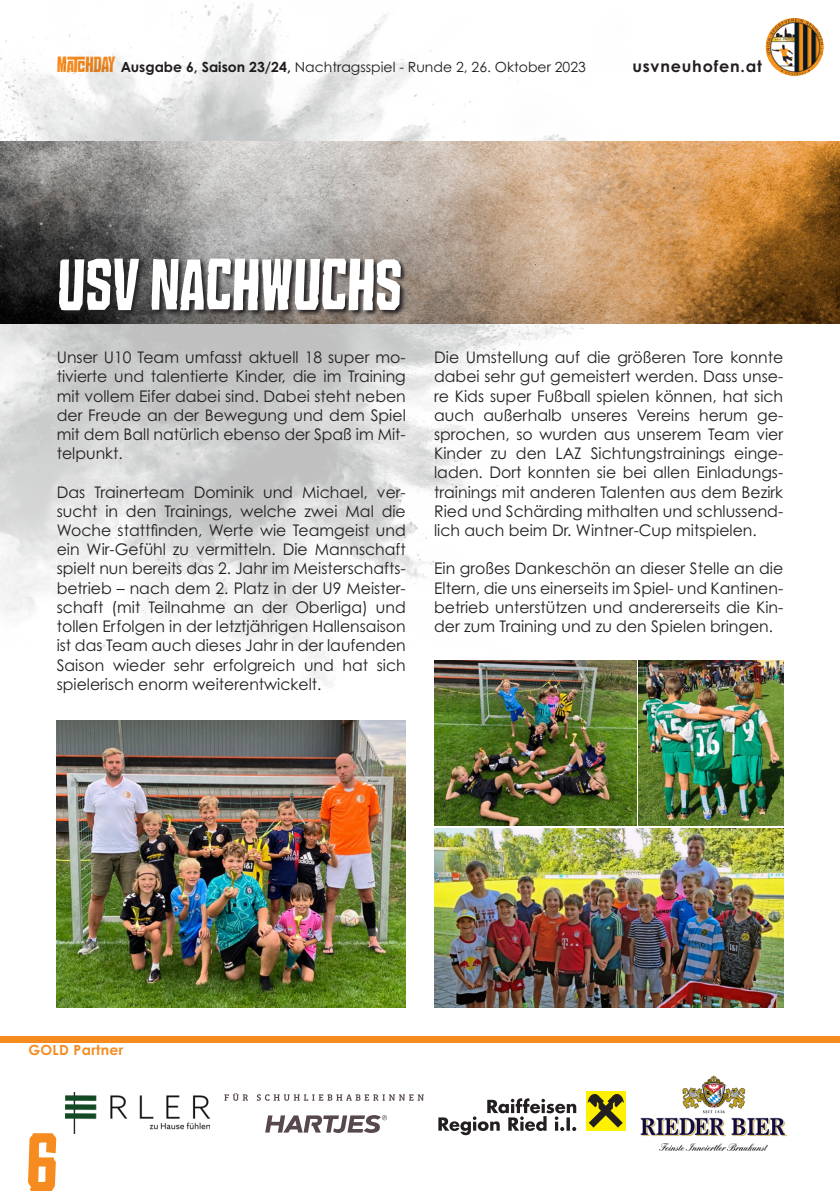
<style>
.page{position:relative;width:840px;height:1191px;background:#fff}
.page>*{position:absolute;margin:0;border:0;box-sizing:border-box;transform-origin:0 0}
.t1{font:92px "Croteau";color:#f68b1f}
.t2{font:80px "Croteau";color:#fff}
.t3{font:24px "Croteau";letter-spacing:-.01em;color:#f68b1f}
.t4{font:16px/19.2px "Century Gothic Pro";color:#231f20;text-align:justify}
.t5{font:700 16px "Century Gothic Pro";letter-spacing:.05em;color:#231f20}
.t6{font:14px "Century Gothic Pro";color:#231f20}
.t7{font:700 14px "Century Gothic Pro";letter-spacing:.025em;color:#f68b1f}
.s1{font-weight:700}
</style>
<div class="page">
<img style="left:764px;top:17px;width:59px;height:59px;border-radius:30px">
<div style="left:764px;top:17px;width:59px;height:60px;border:1px solid #fff;border-radius:50%"></div>
<img style="left:0;top:0;width:629px;height:735px">
<div style="left:0;top:1035px;width:839px;height:7px;background:#f68b1f"></div>
<img style="left:640px;top:1075px;width:145px;height:75px">
<svg style="left:224px;top:1093px;width:199px;height:7px"></svg>
<svg style="left:265px;top:1115px;width:122px;height:18px"></svg>
<div style="left:585px;top:1090px;width:40px;height:40px;background:#fff101"></div>
<svg style="left:438px;top:1098px;width:138px;height:37px"></svg>
<svg style="left:587px;top:1093px;width:36px;height:34px"></svg>
<img style="left:65px;top:1092px;width:144px;height:42px">
<img style="left:0;top:142px;width:839px;height:181px">
<svg style="left:57px;top:257px;width:350px;height:60px;background:#464241"></svg>
<img style="left:638px;top:661px;width:144px;height:164px">
<img style="left:434px;top:828px;width:348px;height:179px">
<img style="left:57px;top:720px;width:348px;height:287px">
<img style="left:434px;top:660px;width:201px;height:165px">
<h3 class="t3" style="left:57px;top:54px;width:60px">MATCHDAY</h3>
<p class="t6" style="left:121px;top:58px;width:466px"><span class="s1">Ausgabe 6, Saison 23/24,</span> Nachtragsspiel - Runde 2, 26. Oktober 2023</p>
<p class="t5" style="left:632px;top:56px;width:131px">usvneuhofen.at</p>
<h2 class="t2" style="left:57px;top:251px;width:346px">USV NACHWUCHS</h2>
<p class="t4" style="left:57px;top:348px;width:350px">Unser U10 Team umfasst aktuell 18 super mo&shy;tivierte und talentierte Kinder, die im Training mit vollem Eifer dabei sind. Dabei steht neben der Freude an der Bewegung und dem Spiel mit dem Ball natürlich ebenso der Spaß im Mit&shy;telpunkt.</p>
<p class="t4" style="left:57px;top:482px;width:350px">Das Trainerteam Dominik und Michael, ver&shy;sucht in den Trainings, welche zwei Mal die Woche stattfinden, Werte wie Teamgeist und ein Wir-Gefühl zu vermitteln. Die Mannschaft spielt nun bereits das 2. Jahr im Meisterschafts&shy;betrieb – nach dem 2. Platz in der U9 Meister&shy;schaft (mit Teilnahme an der Oberliga) und tollen Erfolgen in der letztjährigen Hallensaison ist das Team auch dieses Jahr in der laufenden Saison wieder sehr erfolgreich und hat sich spielerisch enorm weiterentwickelt.</p>
<p class="t4" style="left:434px;top:348px;width:350px">Die Umstellung auf die größeren Tore konnte dabei sehr gut gemeistert werden. Dass unse&shy;re Kids super Fußball spielen können, hat sich auch außerhalb unseres Vereins herum ge&shy;sprochen, so wurden aus unserem Team vier Kinder zu den LAZ Sichtungstrainings einge&shy;laden. Dort konnten sie bei allen Einladungs&shy;trainings mit anderen Talenten aus dem Bezirk Ried und Schärding mithalten und schlussend&shy;lich auch beim Dr. Wintner-Cup mitspielen.</p>
<p class="t4" style="left:434px;top:559px;width:350px">Ein großes Dankeschön an dieser Stelle an die Eltern, die uns einerseits im Spiel- und Kantinen&shy;betrieb unterstützen und andererseits die Kin&shy;der zum Training und zu den Spielen bringen.</p>
<p class="t7" style="left:28px;top:1041px;width:96px">GOLD Partner</p>
<h1 class="t1" style="left:25px;top:1123px;width:33px">6</h1>
</div>
